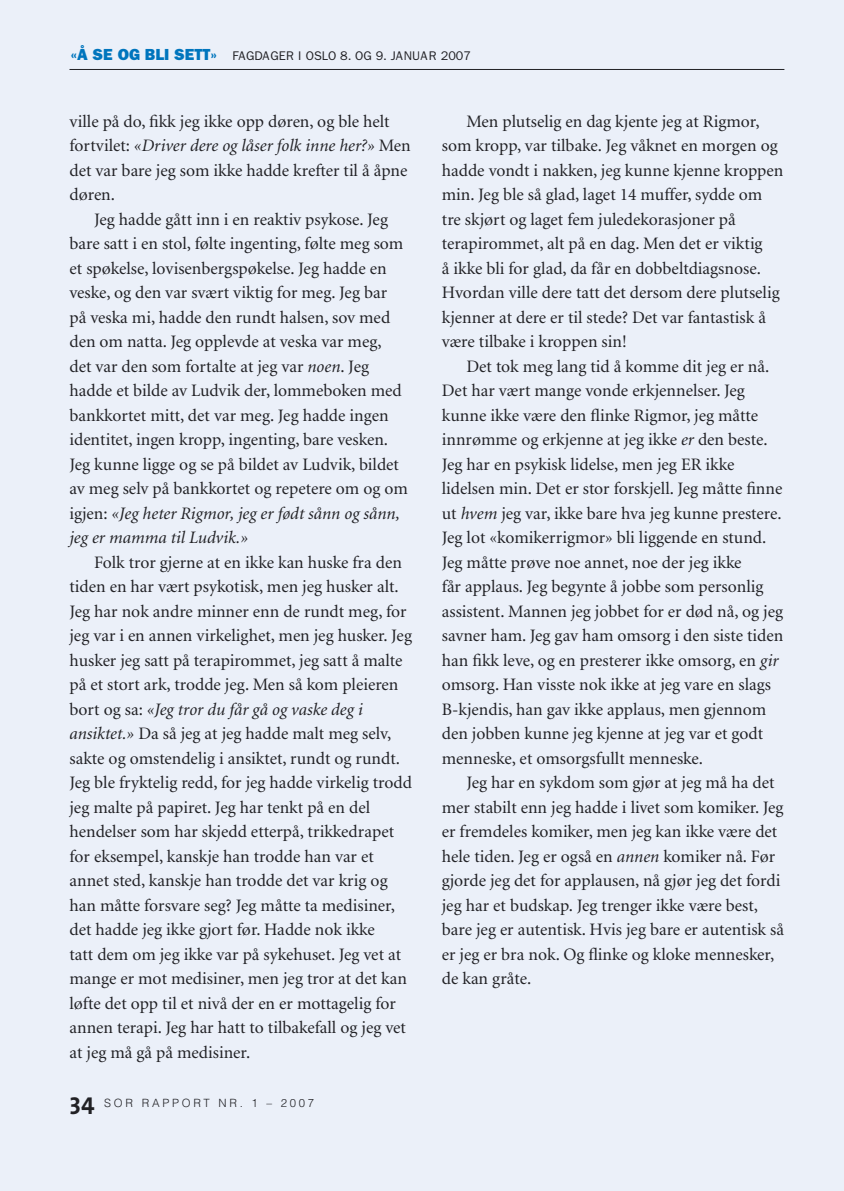
<style>
.page{position:relative;width:844px;height:1191px;background:#fff}
.page>*{position:absolute;margin:0;border:0;box-sizing:border-box;transform-origin:0 0}
.t1{font:24.5px "The Sans Bold Caps";color:#212125}
.Brødtekst_innrykk{font:17.5px/24.5px "Minion";color:#212125}
.Sitat{font:12.6px "Franklin Gothic";color:#212125}
.t2{font:300 11.38px "Helvetica";letter-spacing:.24em;color:#212125}
.s1{font-weight:800;font-size:16.1px;color:#0075bd}
.s2{font-style:italic}
</style>
<div class="page">
<div style="left:0;top:0;width:843px;height:1191px;background:#ebf0f9"></div>
<hr style="left:843px;top:0;width:1px;height:1191px;background:#ebf0f9">
<hr style="left:69px;top:69px;width:715px;height:1px;background:#212125">
<p class="Sitat" style="left:70px;top:49px;width:402px"><span class="s1">«Å SE OG BLI SETT»</span> FAGDAGER I OSLO 8. OG 9. JANUAR 2007</p>
<p class="Brødtekst_innrykk" style="left:69px;top:109px;width:343px">ville på do, fikk jeg ikke opp døren, og ble helt fortvilet: <span class="s2">«Driver dere og låser folk inne her?»</span> Men det var bare jeg som ikke hadde krefter til å åpne døren.</p>
<p class="Brødtekst_innrykk" style="left:69px;top:207px;width:340px;text-indent:24px">Jeg hadde gått inn i en reaktiv psykose. Jeg bare satt i en stol, følte ingenting, følte meg som et spøkelse, lovisenbergspøkelse. Jeg hadde en veske, og den var svært viktig for meg. Jeg bar på veska mi, hadde den rundt halsen, sov med den om natta. Jeg opplevde at veska var meg, det var den som fortalte at jeg var <span class="s2">noen</span>. Jeg hadde et bilde av Ludvik der, lommeboken med bankkortet mitt, det var meg. Jeg hadde ingen identitet, ingen kropp, ingenting, bare vesken.<br>Jeg kunne ligge og se på bildet av Ludvik, bildet av meg selv på bankkortet og repetere om og om igjen: <span class="s2">«Jeg heter Rigmor, jeg er født sånn og sånn, jeg er mamma til Ludvik.»</span></p>
<p class="Brødtekst_innrykk" style="left:69px;top:550px;width:344px;text-indent:24px">Folk tror gjerne at en ikke kan huske fra den tiden en har vært psykotisk, men jeg husker alt.<br>Jeg har nok andre minner enn de rundt meg, for jeg var i en annen virkelighet, men jeg husker. Jeg husker jeg satt på terapirommet, jeg satt å malte på et stort ark, trodde jeg. Men så kom pleieren bort og sa: <span class="s2">«Jeg tror du får gå og vaske deg i ansiktet.»</span> Da så jeg at jeg hadde malt meg selv, sakte og omstendelig i ansiktet, rundt og rundt.<br>Jeg ble fryktelig redd, for jeg hadde virkelig trodd jeg malte på papiret. Jeg har tenkt på en del hendelser som har skjedd etterpå, trikkedrapet for eksempel, kanskje han trodde han var et annet sted, kanskje han trodde det var krig og han måtte forsvare seg? Jeg måtte ta medisiner, det hadde jeg ikke gjort før. Hadde nok ikke<br>tatt dem om jeg ikke var på sykehuset. Jeg vet at mange er mot medisiner, men jeg tror at det kan løfte det opp til et nivå der en er mottagelig for annen terapi. Jeg har hatt to tilbakefall og jeg vet at jeg må gå på medisiner.</p>
<h1 class="t1" style="left:69px;top:1085px;width:27px">34</h1>
<p class="t2" style="left:104px;top:1095px;width:211px">SOR RAPPORT NR. 1 – 2007</p>
<p class="Brødtekst_innrykk" style="left:441px;top:109px;width:343px;text-indent:24px">Men plutselig en dag kjente jeg at Rigmor, som kropp, var tilbake. Jeg våknet en morgen og hadde vondt i nakken, jeg kunne kjenne kroppen min. Jeg ble så glad, laget 14 muffer, sydde om tre skjørt og laget fem juledekorasjoner på terapirommet, alt på en dag. Men det er viktig<br>å ikke bli for glad, da får en dobbeltdiagsnose.<br>Hvordan ville dere tatt det dersom dere plutselig kjenner at dere er til stede? Det var fantastisk å være tilbake i kroppen sin!</p>
<p class="Brødtekst_innrykk" style="left:441px;top:354px;width:343px;text-indent:24px">Det tok meg lang tid å komme dit jeg er nå.<br>Det har vært mange vonde erkjennelser. Jeg kunne ikke være den flinke Rigmor, jeg måtte innrømme og erkjenne at jeg ikke <span class="s2">er</span> den beste.<br>Jeg har en psykisk lidelse, men jeg ER ikke lidelsen min. Det er stor forskjell. Jeg måtte finne ut <span class="s2">hvem</span> jeg var, ikke bare hva jeg kunne prestere.<br>Jeg lot «komikerrigmor» bli liggende en stund.<br>Jeg måtte prøve noe annet, noe der jeg ikke<br>får applaus. Jeg begynte å jobbe som personlig assistent. Mannen jeg jobbet for er død nå, og jeg savner ham. Jeg gav ham omsorg i den siste tiden han fikk leve, og en presterer ikke omsorg, en <span class="s2">gir </span>omsorg. Han visste nok ikke at jeg vare en slags B-kjendis, han gav ikke applaus, men gjennom den jobben kunne jeg kjenne at jeg var et godt menneske, et omsorgsfullt menneske.</p>
<p class="Brødtekst_innrykk" style="left:441px;top:771px;width:343px;text-indent:24px">Jeg har en sykdom som gjør at jeg må ha det mer stabilt enn jeg hadde i livet som komiker. Jeg er fremdeles komiker, men jeg kan ikke være det hele tiden. Jeg er også en <span class="s2">annen</span> komiker nå. Før gjorde jeg det for applausen, nå gjør jeg det fordi jeg har et budskap. Jeg trenger ikke være best, bare jeg er autentisk. Hvis jeg bare er autentisk så er jeg er bra nok. Og flinke og kloke mennesker, de kan gråte.</p>
</div>
